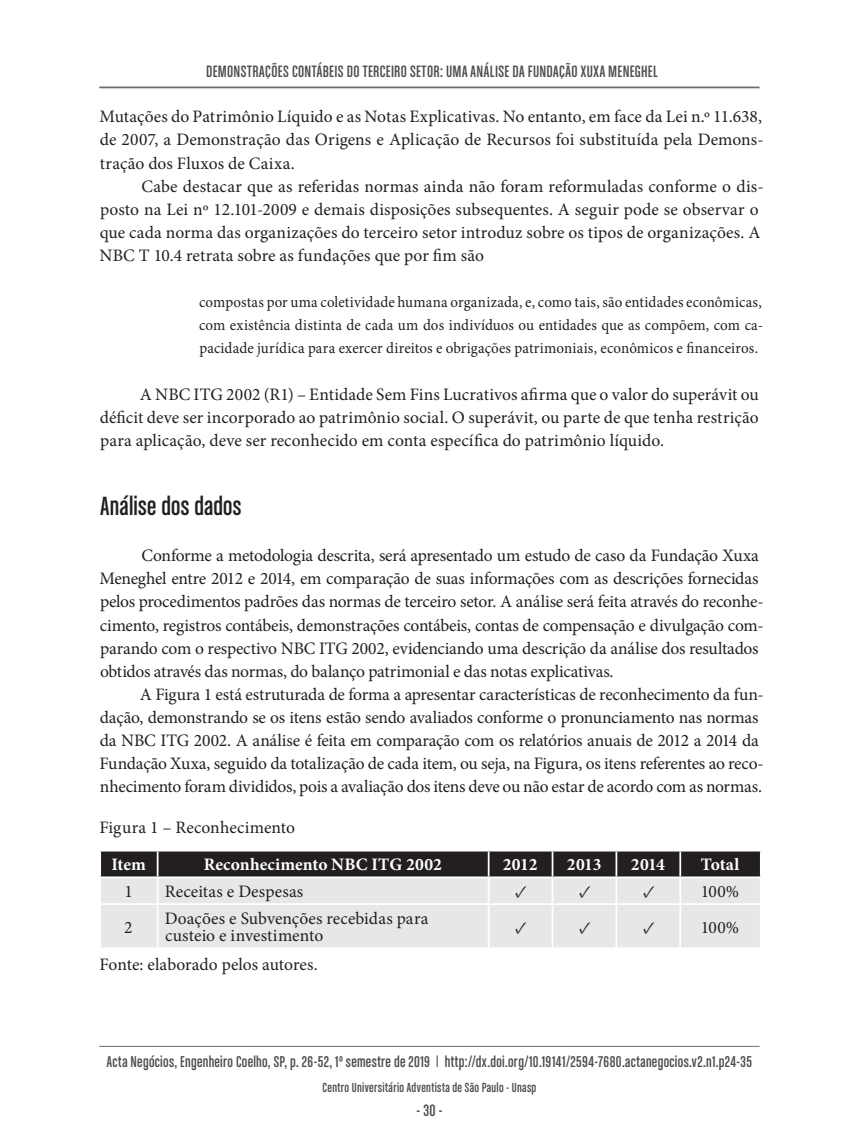
<style>
.page{position:relative;width:844px;height:1141px;background:#fff}
.page>*{position:absolute;margin:0;border:0;box-sizing:border-box;transform-origin:0 0}
.T2{font:28px "Chalet Comprime Cologne Sixty";letter-spacing:.015em;color:#231f20}
.Corpo_do_Texto{font:17.5px/23.1px "Minion Pro";letter-spacing:-.01em;color:#231f20}
.CELULA{font:17.5px/17.5px "Minion Pro";letter-spacing:.005em;color:#231f20}
.t1{font:17.5px "Chalet Comprime Cologne Sixty";letter-spacing:.02em;color:#4b4c4d}
.LEGENDA{font:17.5px "Minion Pro";color:#231f20}
.CABECALHO{font:700 17.5px "Minion Pro";color:#fff}
.t2{font:16.62px "Chalet Comprime Cologne Sixty";letter-spacing:.02em;color:#4b4c4d}
.Citação{font:15.75px/23.1px "Minion Pro";letter-spacing:.01em;color:#231f20;text-align:justify;scale:.95 1}
.t3{font:14px "Chalet Comprime Cologne Sixty";letter-spacing:.03em;color:#4b4c4d}
</style>
<div class="page">
<hr style="left:99px;top:87px;width:660px;height:1px;background:#6c6d70">
<hr style="left:99px;top:1046px;width:660px;height:1px;background:#6c6d70">
<div style="left:101px;top:905px;width:658px;height:42px;background:#e6e7e9"></div>
<svg style="left:100px;top:851px;width:660px;height:52px;background:#8b898b"></svg>
<hr style="left:488px;top:876px;width:64px;height:2px;background:#fff">
<hr style="left:487px;top:878px;width:2px;height:25px;background:#fff">
<hr style="left:552px;top:876px;width:64px;height:2px;background:#fff">
<hr style="left:551px;top:878px;width:2px;height:25px;background:#fff">
<hr style="left:616px;top:876px;width:64px;height:2px;background:#fff">
<hr style="left:615px;top:878px;width:2px;height:25px;background:#fff">
<hr style="left:680px;top:876px;width:81px;height:2px;background:#fff">
<hr style="left:679px;top:878px;width:2px;height:25px;background:#fff">
<hr style="left:759px;top:878px;width:2px;height:25px;background:#fff">
<hr style="left:157px;top:905px;width:1px;height:42px;background:#fff">
<hr style="left:487px;top:905px;width:2px;height:42px;background:#fff">
<hr style="left:551px;top:905px;width:2px;height:42px;background:#fff">
<hr style="left:615px;top:905px;width:2px;height:42px;background:#fff">
<hr style="left:679px;top:905px;width:2px;height:42px;background:#fff">
<p class="t1" style="left:206px;top:62px;width:453px">DEMONSTRAÇÕES CONTÁBEIS DO TERCEIRO SETOR: UMA ANÁLISE DA FUNDAÇÃO XUXA MENEGHEL</p>
<p class="Corpo_do_Texto" style="left:99px;top:105px;width:665px;text-align:justify">Mutações do Patrimônio Líquido e as Notas Explicativas. No entanto, em face da Lei n.º 11.638, de 2007, a Demonstração das Origens e Aplicação de Recursos foi substituída pela Demons&shy;tração dos Fluxos de Caixa.</p>
<p class="Corpo_do_Texto" style="left:99px;top:175px;width:665px;text-indent:42px">Cabe destacar que as referidas normas ainda não foram reformuladas conforme o dis&shy;posto na Lei nº 12.101-2009 e demais disposições subsequentes. A seguir pode se observar o que cada norma das organizações do terceiro setor introduz sobre os tipos de organizações. A NBC T 10.4 retrata sobre as fundações que por fim são</p>
<p class="Citação" style="left:199px;top:291px;width:595px">compostas por uma coletividade humana organizada, e, como tais, são entidades econômicas, com existência distinta de cada um dos indivíduos ou entidades que as compõem, com ca&shy;pacidade jurídica para exercer direitos e obrigações patrimoniais, econômicos e financeiros.</p>
<p class="Corpo_do_Texto" style="left:100px;top:382px;width:660px;text-align:justify;text-indent:40px">A NBC ITG 2002 (R1) – Entidade Sem Fins Lucrativos afirma que o valor do superávit ou déficit deve ser incorporado ao patrimônio social. O superávit, ou parte de que tenha restrição para aplicação, deve ser reconhecido em conta específica do patrimônio líquido.</p>
<p class="T2" style="left:100px;top:491px;width:142px">Análise dos dados</p>
<p class="Corpo_do_Texto" style="left:99px;top:544px;width:665px;text-indent:42px">Conforme a metodologia descrita, será apresentado um estudo de caso da Fundação Xuxa Meneghel entre 2012 e 2014, em comparação de suas informações com as descrições fornecidas pelos procedimentos padrões das normas de terceiro setor. A análise será feita através do reconhe&shy;cimento, registros contábeis, demonstrações contábeis, contas de compensação e divulgação com&shy;parando com o respectivo NBC ITG 2002, evidenciando uma descrição da análise dos resultados obtidos através das normas, do balanço patrimonial e das notas explicativas.</p>
<p class="Corpo_do_Texto" style="left:99px;top:683px;width:665px;text-indent:40px">A Figura 1 está estruturada de forma a apresentar características de reconhecimento da fun&shy;dação, demonstrando se os itens estão sendo avaliados conforme o pronunciamento nas normas da NBC ITG 2002. A análise é feita em comparação com os relatórios anuais de 2012 a 2014 da Fundação Xuxa, seguido da totalização de cada item, ou seja, na Figura, os itens referentes ao reco&shy;nhecimento foram divididos, pois a avaliação dos itens deve ou não estar de acordo com as normas.</p>
<p class="LEGENDA" style="left:99px;top:816px;width:197px">Figura 1 – Reconhecimento</p>
<p class="CABECALHO" style="left:111px;top:852px;width:36px">Item</p>
<p class="CABECALHO" style="left:204px;top:852px;width:239px">Reconhecimento NBC ITG 2002</p>
<p class="CABECALHO" style="left:502px;top:852px;width:36px">2012</p>
<p class="CABECALHO" style="left:566px;top:852px;width:36px">2013</p>
<p class="CABECALHO" style="left:630px;top:852px;width:35px">2014</p>
<p class="CABECALHO" style="left:700px;top:852px;width:40px">Total</p>
<p class="CELULA" style="left:124px;top:883px;width:10px">1</p>
<p class="CELULA" style="left:165px;top:883px;width:140px">Receitas e Despesas</p>
<p class="CELULA" style="left:515px;top:883px;width:13px">✓</p>
<p class="CELULA" style="left:579px;top:883px;width:13px">✓</p>
<p class="CELULA" style="left:643px;top:883px;width:13px">✓</p>
<p class="CELULA" style="left:700px;top:883px;width:40px">100%</p>
<p class="CELULA" style="left:124px;top:918px;width:10px">2</p>
<p class="CELULA" style="left:165px;top:910px;width:265px">Doações e Subvenções recebidas para custeio e investimento</p>
<p class="CELULA" style="left:515px;top:918px;width:13px">✓</p>
<p class="CELULA" style="left:579px;top:918px;width:13px">✓</p>
<p class="CELULA" style="left:643px;top:918px;width:13px">✓</p>
<p class="CELULA" style="left:700px;top:918px;width:40px">100%</p>
<p class="LEGENDA" style="left:99px;top:952px;width:220px">Fonte: elaborado pelos autores.</p>
<p class="t2" style="left:107px;top:1053px;width:646px">Acta Negócios, Engenheiro Coelho, SP, p. 26-52, 1º semestre de 2019 | http://dx.doi.org/10.19141/2594-7680.actanegocios.v2.n1.p24-35</p>
<p class="t3" style="left:322px;top:1080px;width:215px">Centro Universitário Adventista de São Paulo - Unasp</p>
<p class="t1" style="left:416px;top:1101px;width:28px">- 30 -</p>
</div>
